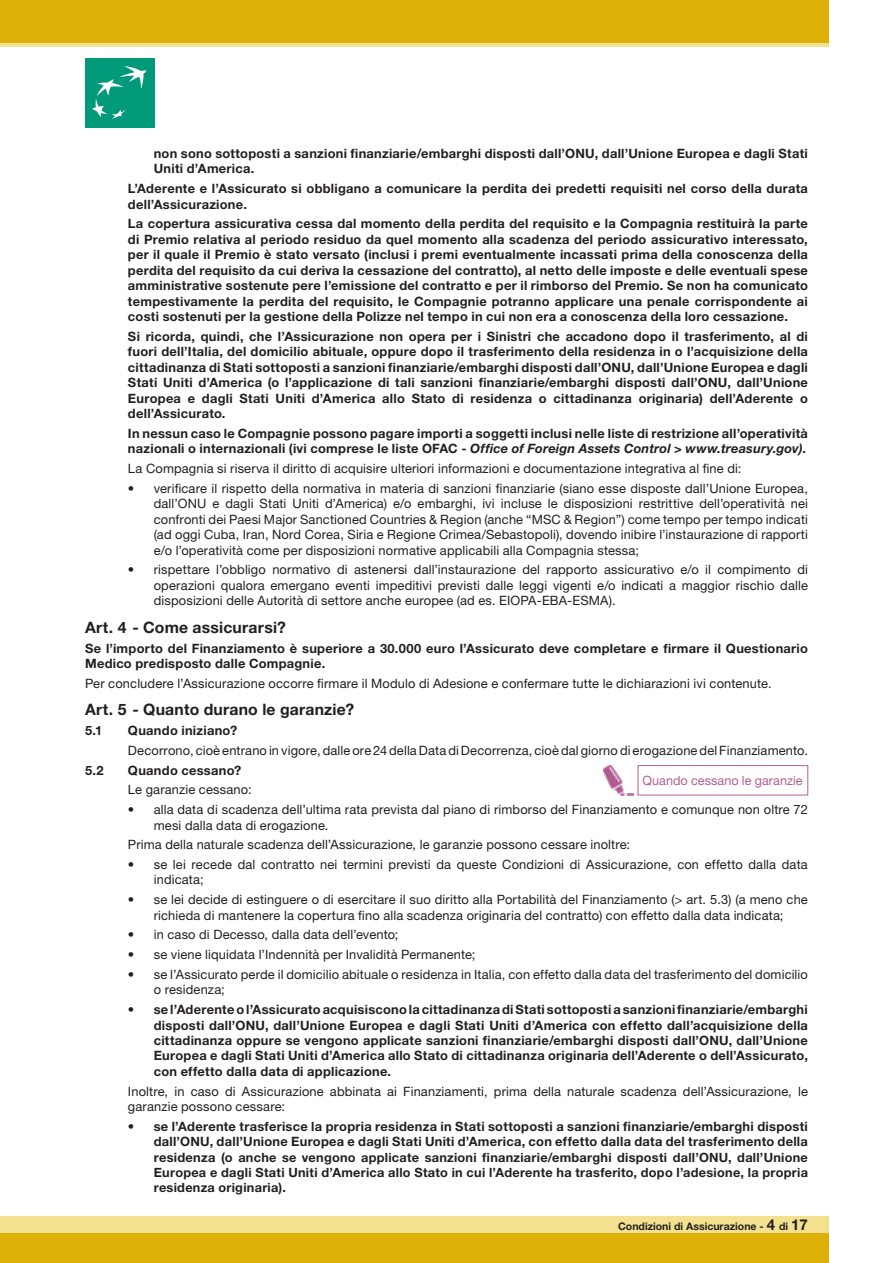
<style>
.page{position:relative;width:893px;height:1263px;background:#fff}
.page>*{position:absolute;margin:0;border:0;box-sizing:border-box;transform-origin:0 0}
.t1{font:700 15.75px "Helvetica Neue LT Std";letter-spacing:.015em;color:#231f20}
.t2{font:700 12.9px/15.5px "Helvetica Neue LT Std";letter-spacing:.02em;color:#231f20}
.t3{font:12.9px/15.5px "Helvetica Neue LT Std";letter-spacing:.01em;color:#231f20}
.t4{font:700 12.75px/15.3px "Helvetica Neue LT Std";letter-spacing:.02em;color:#231f20;text-align:justify}
.t5{font:12.75px "Helvetica Neue LT Std";letter-spacing:.005em;color:#b55f93}
.t6{font:700 10.5px "Helvetica Neue LT Std";color:#231f20}
.s1{font-style:italic}
.s2{font-size:12.9px}
.s3{font-size:15px}
</style>
<div class="page">
<div style="left:0;top:0;width:829px;height:47px;background:#f4e18f"></div>
<div style="left:0;top:1216px;width:829px;height:47px;background:#f4e18f"></div>
<div style="left:0;top:0;width:829px;height:43px;background:#ddb008"></div>
<div style="left:0;top:1233px;width:829px;height:30px;background:#ddb008"></div>
<div style="left:85px;top:58px;width:69px;height:70px;background:#00997a"></div>
<svg style="left:92px;top:66px;width:55px;height:53px"></svg>
<img style="left:604px;top:765px;width:30px;height:30px">
<div style="left:638px;top:765px;width:170px;height:30px;border:1px solid #b55f93"></div>
<p class="t2" style="left:154px;top:145px;width:656px">non sono sottoposti a sanzioni finanziarie/embarghi disposti dall’ONU, dall’Unione Europea e dagli Stati<br>Uniti d’America.</p>
<p class="t2" style="left:128px;top:181px;width:681px">L’Aderente e l’Assicurato si obbligano a comunicare la perdita dei predetti requisiti nel corso della durata dell’Assicurazione.</p>
<p class="t2" style="left:128px;top:216px;width:681px;text-align:justify">La copertura assicurativa cessa dal momento della perdita del requisito e la Compagnia restituirà la parte di Premio relativa al periodo residuo da quel momento alla scadenza del periodo assicurativo interessato, per il quale il Premio è stato versato (inclusi i premi eventualmente incassati prima della conoscenza della perdita del requisito da cui deriva la cessazione del contratto), al netto delle imposte e delle eventuali spese amministrative sostenute pere l’emissione del contratto e per il rimborso del Premio. Se non ha comunicato tempestivamente la perdita del requisito, le Compagnie potranno applicare una penale corrispondente ai costi sostenuti per la gestione della Polizze nel tempo in cui non era a conoscenza della loro cessazione.</p>
<p class="t2" style="left:128px;top:328px;width:681px;text-align:justify">Si ricorda, quindi, che l’Assicurazione non opera per i Sinistri che accadono dopo il trasferimento, al di fuori dell’Italia, del domicilio abituale, oppure dopo il trasferimento della residenza in o l’acquisizione della cittadinanza di Stati sottoposti a sanzioni finanziarie/embarghi disposti dall’ONU, dall’Unione Europea e dagli Stati Uniti d’America (o l’applicazione di tali sanzioni finanziarie/embarghi disposti dall’ONU, dall’Unione Europea e dagli Stati Uniti d’America allo Stato di residenza o cittadinanza originaria) dell’Aderente o dell’Assicurato.</p>
<p class="t2" style="left:128px;top:425px;width:681px">In nessun caso le Compagnie possono pagare importi a soggetti inclusi nelle liste di restrizione all’operatività nazionali o internazionali (ivi comprese le liste OFAC - <span class="s1">Office of Foreign Assets Control &gt; www.treasury.gov)</span>.</p>
<p class="t3" style="left:128px;top:461px;width:615px">La Compagnia si riserva il diritto di acquisire ulteriori informazioni e documentazione integrativa al fine di:</p>
<p class="t3" style="left:154px;top:480px;width:656px;text-align:justify;text-indent:-26px">• verificare il rispetto della normativa in materia di sanzioni finanziarie (siano esse disposte dall’Unione Europea, dall’ONU e dagli Stati Uniti d’America) e/o embarghi, ivi incluse le disposizioni restrittive dell’operatività nei confronti dei Paesi Major Sanctioned Countries &amp; Region (anche “MSC &amp; Region”) come tempo per tempo indicati (ad oggi Cuba, Iran, Nord Corea, Siria e Regione Crimea/Sebastopoli), dovendo inibire l’instaurazione di rapporti e/o l’operatività come per disposizioni normative applicabili alla Compagnia stessa;</p>
<p class="t3" style="left:154px;top:562px;width:656px;text-align:justify;text-indent:-26px">• rispettare l’obbligo normativo di astenersi dall’instaurazione del rapporto assicurativo e/o il compimento di operazioni qualora emergano eventi impeditivi previsti dalle leggi vigenti e/o indicati a maggior rischio dalle disposizioni delle Autorità di settore anche europee (ad es. EIOPA-EBA-ESMA).</p>
<p class="t1" style="left:85px;top:617px;width:202px">Art. 4 - Come assicurarsi?</p>
<p class="t2" style="left:85px;top:640px;width:724px">Se l’importo del Finanziamento è superiore a 30.000 euro l’Assicurato deve completare e firmare il Questionario<br>Medico predisposto dalle Compagnie.</p>
<p class="t3" style="left:85px;top:675px;width:688px">Per concludere l’Assicurazione occorre firmare il Modulo di Adesione e confermare tutte le dichiarazioni ivi contenute.</p>
<p class="t1" style="left:85px;top:700px;width:271px">Art. 5 - Quanto durano le garanzie?</p>
<p class="t2" style="left:85px;top:722px;width:19px">5.1</p>
<p class="t2" style="left:128px;top:722px;width:111px">Quando iniziano?</p>
<p class="t3" style="left:128px;top:742px;width:681px">Decorrono, cioè entrano in vigore, dalle ore 24 della Data di Decorrenza, cioè dal giorno di erogazione del Finanziamento.</p>
<p class="t2" style="left:85px;top:762px;width:20px">5.2</p>
<p class="t2" style="left:128px;top:762px;width:115px">Quando cessano?</p>
<p class="t3" style="left:128px;top:782px;width:125px">Le garanzie cessano:</p>
<p class="t3" style="left:154px;top:801px;width:656px;text-indent:-26px">• alla data di scadenza dell’ultima rata prevista dal piano di rimborso del Finanziamento e comunque non oltre 72 mesi dalla data di erogazione.</p>
<p class="t3" style="left:128px;top:837px;width:504px">Prima della naturale scadenza dell’Assicurazione, le garanzie possono cessare inoltre:</p>
<p class="t3" style="left:154px;top:856px;width:656px;text-indent:-26px">• se lei recede dal contratto nei termini previsti da queste Condizioni di Assicurazione, con effetto dalla data indicata;</p>
<p class="t3" style="left:128px;top:892px;width:681px;text-align:center">• se lei decide di estinguere o di esercitare il suo diritto alla Portabilità del Finanziamento (&gt; art. 5.3) (a meno che richieda di mantenere la copertura fino alla scadenza originaria del contratto) con effetto dalla data indicata;</p>
<p class="t3" style="left:128px;top:927px;width:272px">• in caso di Decesso, dalla data dell’evento;</p>
<p class="t3" style="left:128px;top:947px;width:349px">• se viene liquidata l’Indennità per Invalidità Permanente;</p>
<p class="t3" style="left:154px;top:966px;width:656px;text-indent:-26px">• se l’Assicurato perde il domicilio abituale o residenza in Italia, con effetto dalla data del trasferimento del domicilio o residenza;</p>
<p class="t2" style="left:154px;top:1001px;width:656px;text-align:justify;text-indent:-26px">• se l’Aderente o l’Assicurato acquisiscono la cittadinanza di Stati sottoposti a sanzioni finanziarie/embarghi disposti dall’ONU, dall’Unione Europea e dagli Stati Uniti d’America con effetto dall’acquisizione della cittadinanza oppure se vengono applicate sanzioni finanziarie/embarghi disposti dall’ONU, dall’Unione Europea e dagli Stati Uniti d’America allo Stato di cittadinanza originaria dell’Aderente o dell’Assicurato, con effetto dalla data di applicazione.</p>
<p class="t3" style="left:128px;top:1083px;width:681px">Inoltre, in caso di Assicurazione abbinata ai Finanziamenti, prima della naturale scadenza dell’Assicurazione, le garanzie possono cessare:</p>
<p class="t2" style="left:128px;top:1118px;width:681px;text-align:right">• se l’Aderente trasferisce la propria residenza in Stati sottoposti a sanzioni finanziarie/embarghi disposti dall’ONU, dall’Unione Europea e dagli Stati Uniti d’America, con effetto dalla data del trasferimento della</p>
<p class="t4" style="left:154px;top:1149px;width:656px"><span class="s2">residenza (o</span> anche se vengono applicate sanzioni finanziarie/embarghi disposti dall’ONU, dall’Unione Europea e dagli Stati Uniti d’America allo Stato in cui l’Aderente ha trasferito, dopo l’adesione, la propria residenza originaria).</p>
<p class="t6" style="left:618px;top:1220px;width:191px">Condizioni di Assicurazione - <span class="s3">4</span> di <span class="s3">17</span></p>
<p class="t5" style="left:642px;top:773px;width:162px">Quando cessano le garanzie</p>
</div>
